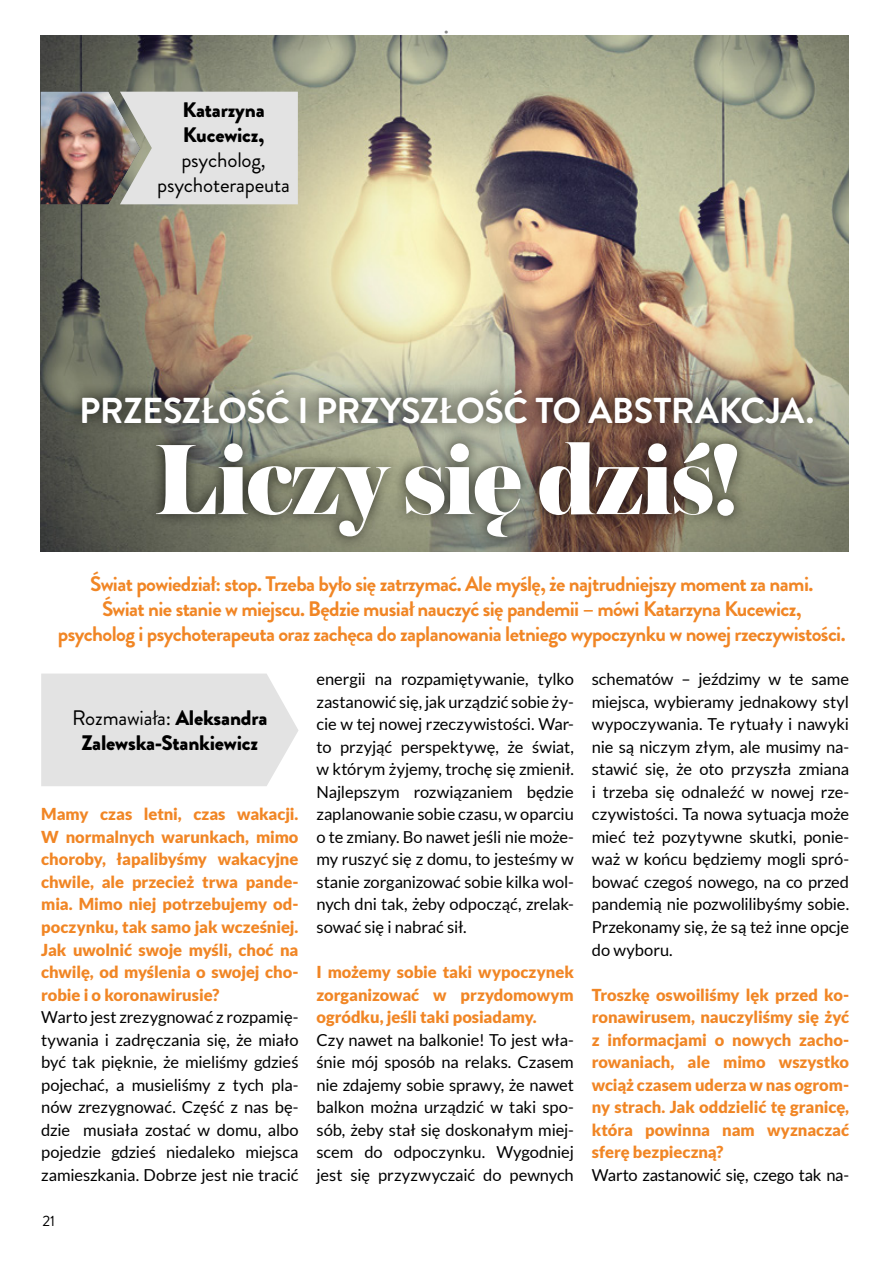
<style>
.page{position:relative;width:893px;height:1263px;background:#fff}
.page>*{position:absolute;margin:0;border:0;box-sizing:border-box;transform-origin:0 0}
.t1{font:900 105px "Austin";letter-spacing:-.025em;color:#fff}
.t2{font:700 36px "Brandon Grotesque";letter-spacing:-.015em;color:#fff}
.t3{font:700 21px/25.2px "Brandon Grotesque";letter-spacing:-.03em;color:#f18625;text-align:center}
.t4{font:21px/25.2px "Brandon Grotesque";letter-spacing:-.01em;color:#000;text-align:center}
.t5{font:900 21px/25.2px "Brandon Grotesque";letter-spacing:-.01em;color:#000}
.t6{font:16.5px/22.5px "Lato";letter-spacing:-.01em;color:#000;text-align:justify}
.t7{font:900 16.5px/22.5px "Lato";letter-spacing:-.005em;color:#f18625;text-align:justify}
.t8{font:15px "Brandon Grotesque";color:#000}
.s1{font-weight:900}
</style>
<div class="page">
<img style="left:41px;top:35px;width:807px;height:516px">
<div style="left:153px;top:92px;width:145px;height:112px;background:#e3e3e3"></div>
<div style="left:28px;top:80px;width:125px;height:124px;background:#000;opacity:.09"></div>
<div style="left:69px;top:376px;width:757px;height:174px;background:#000;opacity:.75"></div>
<svg style="left:41px;top:673px;width:258px;height:113px;background:#e4e4e4"></svg>
<p class="t5" style="left:182px;top:97px;width:84px">Katarzyna<br>Kucewicz,</p>
<p class="t4" style="left:157px;top:148px;width:134px">psycholog, psychoterapeuta</p>
<p class="t2" style="left:79px;top:385px;width:736px">PRZESZŁOŚĆ I PRZYSZŁOŚĆ TO ABSTRAKCJA.</p>
<p class="t1" style="left:154px;top:402px;width:587px">Liczy się dziś!</p>
<p class="t3" style="left:90px;top:571px;width:725px">Świat powiedział: stop. Trzeba było się zatrzymać. Ale myślę, że najtrudniejszy moment za nami.</p>
<p class="t3" style="left:58px;top:597px;width:789px">Świat nie stanie w miejscu. Będzie musiał nauczyć się pandemii – mówi Katarzyna Kucewicz,<br>psycholog i psychoterapeuta oraz zachęca do zaplanowania letniego wypoczynku w nowej rzeczywistości.</p>
<p class="t4" style="left:72px;top:705px;width:197px">Rozmawiała: <span class="s1">Aleksandra</span></p>
<p class="t5" style="left:81px;top:730px;width:178px">Zalewska-Stankiewicz</p>
<p class="t7" style="left:41px;top:803px;width:259px">Mamy czas letni, czas wakacji.<br>W normalnych warunkach, mimo choroby, łapalibyśmy wakacyjne chwile, ale przecież trwa pande&shy;mia. Mimo niej potrzebujemy od&shy;poczynku, tak samo jak wcześniej.<br>Jak uwolnić swoje myśli, choć na chwilę, od myślenia o swojej cho&shy;robie i o koronawirusie?</p>
<p class="t6" style="left:41px;top:1006px;width:259px">Warto jest zrezygnować z rozpamię&shy;tywania i zadręczania się, że miało być tak pięknie, że mieliśmy gdzieś pojechać, a musieliśmy z tych pla&shy;nów zrezygnować. Część z nas bę&shy;dzie musiała zostać w domu, albo pojedzie gdzieś niedaleko miejsca zamieszkania. Dobrze jest nie tracić</p>
<p class="t8" style="left:43px;top:1210px;width:14px">21</p>
<p class="t6" style="left:316px;top:668px;width:259px">energii na rozpamiętywanie, tylko zastanowić się, jak urządzić sobie ży&shy;cie w tej nowej rzeczywistości. War&shy;to przyjąć perspektywę, że świat, w którym żyjemy, trochę się zmienił.<br>Najlepszym rozwiązaniem będzie zaplanowanie sobie czasu, w oparciu o te zmiany. Bo nawet jeśli nie może&shy;my ruszyć się z domu, to jesteśmy w stanie zorganizować sobie kilka wol&shy;nych dni tak, żeby odpocząć, zrelak&shy;sować się i nabrać sił.</p>
<p class="t7" style="left:316px;top:960px;width:259px">I możemy sobie taki wypoczynek zorganizować w przydomowym ogródku, jeśli taki posiadamy.</p>
<p class="t6" style="left:316px;top:1028px;width:259px">Czy nawet na balkonie! To jest wła&shy;śnie mój sposób na relaks. Czasem nie zdajemy sobie sprawy, że nawet balkon można urządzić w taki spo&shy;sób, żeby stał się doskonałym miej&shy;scem do odpoczynku. Wygodniej jest się przyzwyczaić do pewnych</p>
<p class="t6" style="left:592px;top:668px;width:259px">schematów – jeździmy w te same miejsca, wybieramy jednakowy styl wypoczywania. Te rytuały i nawyki nie są niczym złym, ale musimy na&shy;stawić się, że oto przyszła zmiana i trzeba się odnaleźć w nowej rze&shy;czywistości. Ta nowa sytuacja może mieć też pozytywne skutki, ponie&shy;waż w końcu będziemy mogli spró&shy;bować czegoś nowego, na co przed pandemią nie pozwolilibyśmy sobie.<br>Przekonamy się, że są też inne opcje do wyboru.</p>
<p class="t7" style="left:592px;top:983px;width:259px">Troszkę oswoiliśmy lęk przed ko&shy;ronawirusem, nauczyliśmy się żyć z informacjami o nowych zacho&shy;rowaniach, ale mimo wszystko wciąż czasem uderza w nas ogrom&shy;ny strach. Jak oddzielić tę granicę, która powinna nam wyznaczać sferę bezpieczną?</p>
<p class="t6" style="left:592px;top:1163px;width:259px">Warto zastanowić się, czego tak na-</p>
</div>
